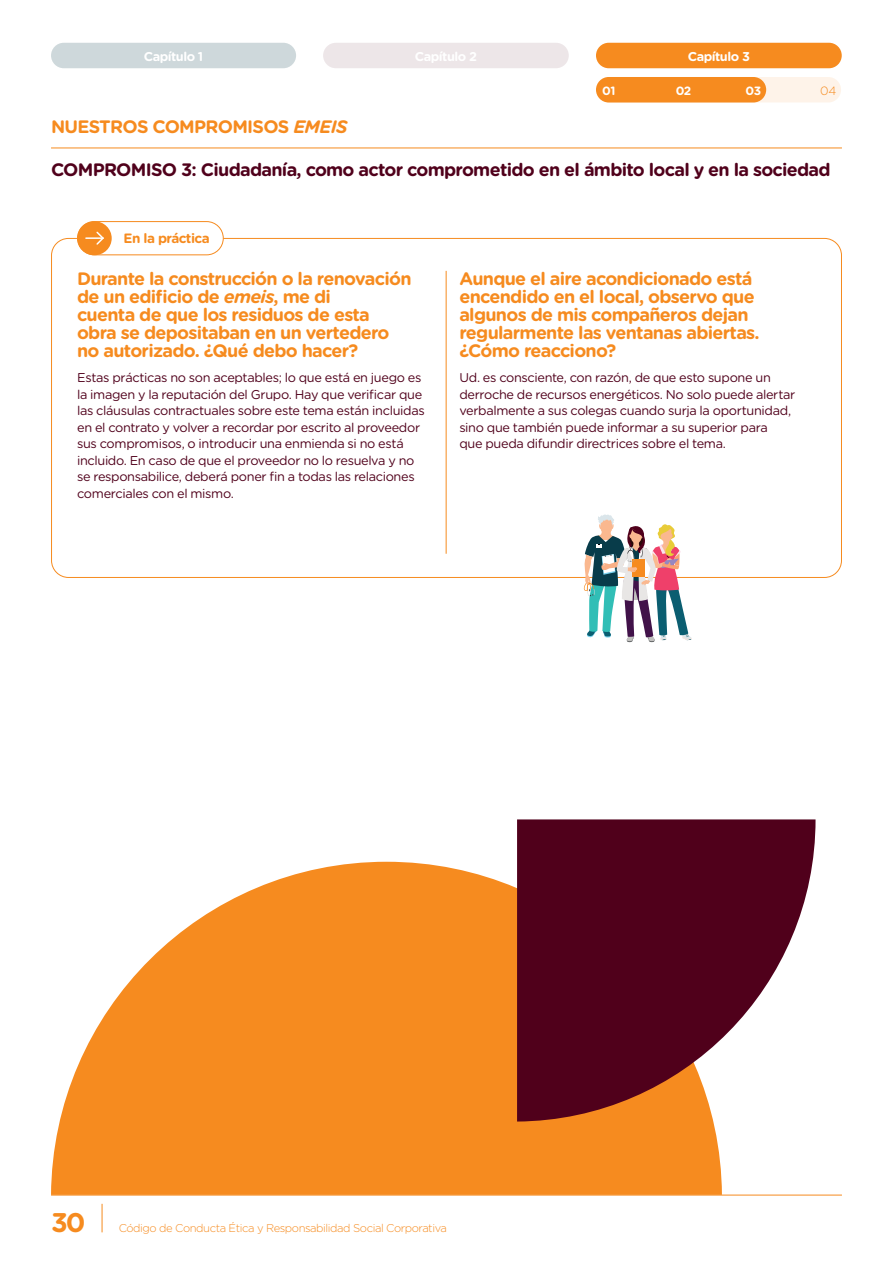
<style>
.page{position:relative;width:893px;height:1263px;background:#fff}
.page>*{position:absolute;margin:0;border:0;box-sizing:border-box;transform-origin:0 0}
.t1{font:700 27px "Gotham Rounded";color:#f68b1f}
.t2{font:700 18px/18px "Gotham Rounded";letter-spacing:-.04em;color:#f68b1f}
.t3{font:700 18px "Gotham Rounded";letter-spacing:-.04em;color:#50001b}
.t4{font:700 13.5px "Gotham Rounded";letter-spacing:-.04em;color:#f68b1f}
.Edito{font:12.75px/16.5px "Gotham Rounded";letter-spacing:-.025em;color:#50001b}
.t5{font:700 12.75px "Gotham Rounded";letter-spacing:-.04em;color:#fff}
.t6{font:700 12px "Gotham Rounded";color:#fff}
.t7{font:300 12px "Gotham Rounded";color:#f68b1f}
.t8{font:300 11.25px "Gotham Rounded";letter-spacing:-.04em;color:#f68b1f}
.s1{font-style:italic}
</style>
<div class="page">
<svg style="left:102px;top:1204px;width:1px;height:28px"></svg>
<hr style="left:51px;top:1195px;width:791px;height:1px;background:#f68b1f">
<svg style="left:51px;top:862px;width:671px;height:333px;background:#f79c40"></svg>
<svg style="left:517px;top:819px;width:298px;height:302px;fill:#50001b"></svg>
<hr style="left:51px;top:148px;width:791px;height:1px;background:#f68b1f">
<hr style="left:446px;top:271px;width:1px;height:283px;background:#f68b1f">
<div style="left:596px;top:77px;width:245px;height:25px;background:#fef3e9;border-radius:13px"></div>
<div style="left:596px;top:77px;width:170px;height:25px;background:#f68b1f;border-radius:13px"></div>
<div style="left:51px;top:43px;width:245px;height:25px;background:#ced8db;border-radius:13px"></div>
<div style="left:323px;top:43px;width:246px;height:25px;background:#ede6e8;border-radius:13px"></div>
<div style="left:596px;top:43px;width:246px;height:25px;background:#f68b1f;border-radius:13px"></div>
<svg style="left:584px;top:514px;width:108px;height:128px"></svg>
<div style="left:77px;top:221px;width:147px;height:34px;border:1px solid #f68b1f;border-radius:17px"></div>
<div style="left:77px;top:221px;width:35px;height:34px;background:#f68b1f;border-radius:50%"></div>
<svg style="left:86px;top:231px;width:18px;height:14px"></svg>
<p class="t5" style="left:144px;top:47px;width:61px">Capítulo 1</p>
<p class="t5" style="left:415px;top:47px;width:64px">Capítulo 2</p>
<p class="t5" style="left:688px;top:47px;width:64px">Capítulo 3</p>
<p class="t6" style="left:746px;top:81px;width:17px">03</p>
<p class="t6" style="left:602px;top:81px;width:15px">01</p>
<p class="t6" style="left:676px;top:81px;width:17px">02</p>
<p class="t7" style="left:820px;top:82px;width:18px">04</p>
<p class="t2" style="left:51px;top:117px;width:298px">NUESTROS COMPROMISOS <span class="s1">EMEIS</span></p>
<p class="t3" style="left:51px;top:156px;width:781px">COMPROMISO 3: Ciudadanía, como actor comprometido en el ámbito local y en la sociedad</p>
<p class="t4" style="left:124px;top:229px;width:88px">En la práctica</p>
<p class="t2" style="left:77px;top:269px;width:336px">Durante la construcción o la renovación de un edificio de <span class="s1">emeis</span>, me di<br>cuenta de que los residuos de esta obra se depositaban en un vertedero no autorizado. ¿Qué debo hacer?</p>
<p class="Edito" style="left:77px;top:369px;width:349px">Estas prácticas no son aceptables; lo que está en juego es la imagen y la reputación del Grupo. Hay que verificar que las cláusulas contractuales sobre este tema están incluidas en el contrato y volver a recordar por escrito al proveedor sus compromisos, o introducir una enmienda si no está incluido. En caso de que el proveedor no lo resuelva y no se responsabilice, deberá poner fin a todas las relaciones comerciales con el mismo.</p>
<p class="t2" style="left:459px;top:269px;width:302px">Aunque el aire acondicionado está encendido en el local, observo que algunos de mis compañeros dejan regularmente las ventanas abiertas. ¿Cómo reacciono?</p>
<p class="Edito" style="left:459px;top:369px;width:338px">Ud. es consciente, con razón, de que esto supone un derroche de recursos energéticos. No solo puede alertar verbalmente a sus colegas cuando surja la oportunidad, sino que también puede informar a su superior para<br>que pueda difundir directrices sobre el tema.</p>
<p class="t1" style="left:51px;top:1203px;width:36px">30</p>
<p class="t8" style="left:119px;top:1221px;width:330px">Código de Conducta Ética y Responsabilidad Social Corporativa</p>
</div>
